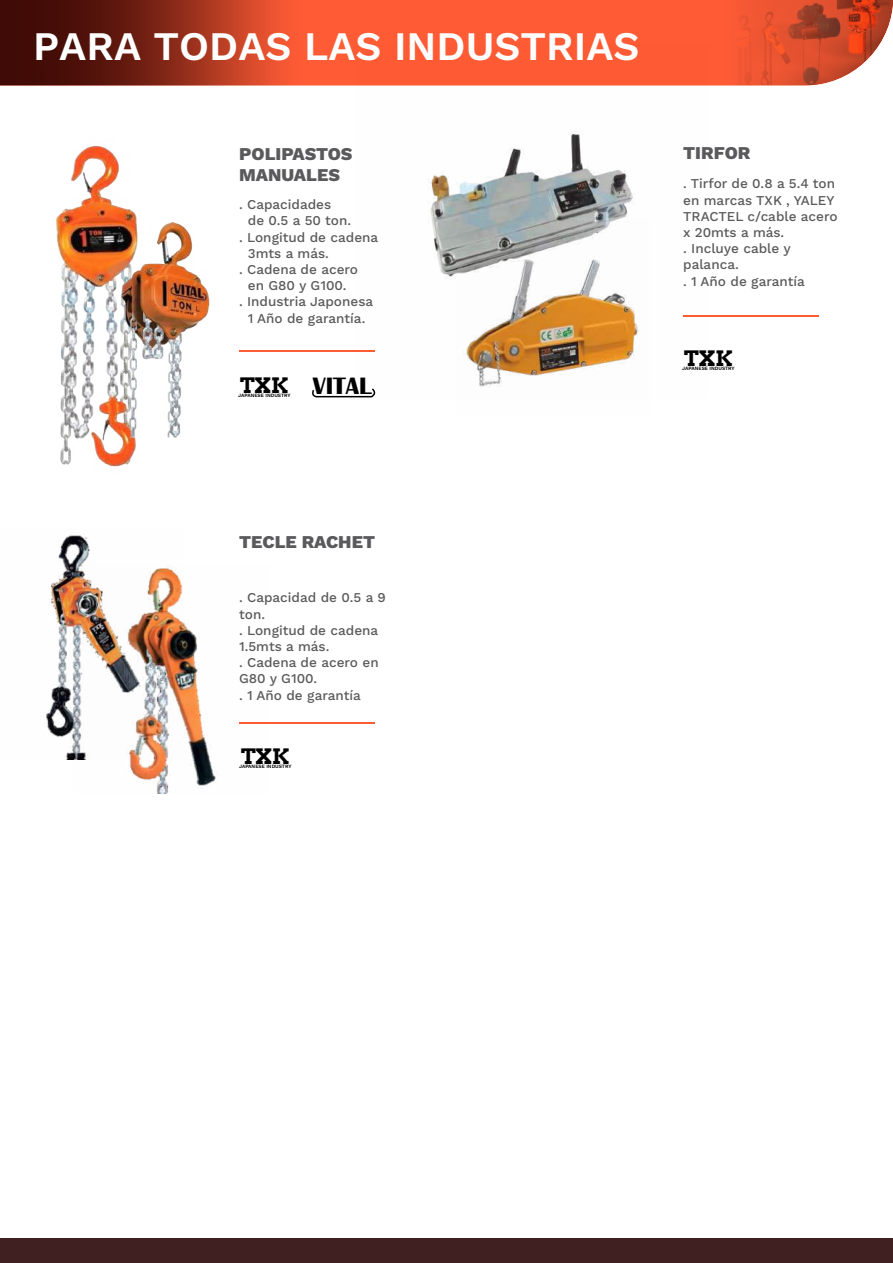
<style>
.page{position:relative;width:893px;height:1263px;background:#fff}
.page>*{position:absolute;margin:0;border:0;box-sizing:border-box;transform-origin:0 0}
.t1{font:600 40.5px "Work Sans";color:#fff}
.t2{font:700 24.45px "Britannic";color:#000}
.t3{font:700 21.3px "Arvo";color:#000}
.t4{font:800 18px/21.6px "Work Sans";color:#5a595b}
.t5{font:500 13.5px/16.2px "Work Sans";color:#5a595b}
.t6{font:600 4.95px "Work Sans";color:#000}
.s1{font-family:"Arvo";font-size:21.3px}
</style>
<div class="page">
<div style="left:0;top:1238px;width:893px;height:25px;background:#402020"></div>
<svg style="left:0;top:0;width:893px;height:86px;background:#c4482d"></svg>
<img style="left:56px;top:145px;width:114px;height:322px">
<img style="left:354px;top:43px;width:355px;height:309px">
<img style="left:456px;top:220px;width:194px;height:167px">
<img style="left:103px;top:222px;width:107px;height:215px">
<hr style="left:239px;top:350px;width:135px;height:1px;background:#ff5c36">
<hr style="left:239px;top:722px;width:135px;height:2px;background:#ff5c36">
<hr style="left:683px;top:315px;width:136px;height:2px;background:#ff5c36">
<img style="left:46px;top:534px;width:44px;height:225px">
<img style="left:74px;top:565px;width:142px;height:229px">
<svg style="left:312px;top:388px;width:64px;height:10px"></svg>
<h1 class="t1" style="left:33px;top:24px;width:608px">PARA TODAS LAS INDUSTRIAS</h1>
<h3 class="t4" style="left:239px;top:143px;width:115px">POLIPASTOS<br>MANUALES</h3>
<p class="t5" style="left:239px;top:197px;width:94px">. Capacidades</p>
<p class="t5" style="left:248px;top:214px;width:105px">de 0.5 a 50 ton.</p>
<p class="t5" style="left:239px;top:230px;width:141px">. Longitud de cadena</p>
<p class="t5" style="left:248px;top:246px;width:83px">3mts a más.</p>
<p class="t5" style="left:239px;top:262px;width:120px">. Cadena de acero</p>
<p class="t5" style="left:248px;top:278px;width:100px">en G80 y G100.</p>
<p class="t5" style="left:239px;top:295px;width:136px">. Industria Japonesa</p>
<p class="t5" style="left:248px;top:311px;width:119px">1 Año de garantía.</p>
<h2 class="t2" style="left:240px;top:371px;width:133px"><span class="s1">TXK</span> VITAL</h2>
<p class="t6" style="left:238px;top:392px;width:54px">JAPANESE INDUSTRY</p>
<h3 class="t4" style="left:683px;top:142px;width:69px">TIRFOR</h3>
<p class="t5" style="left:683px;top:177px;width:156px">. Tirfor de 0.8 a 5.4 ton en marcas TXK , YALEY<br>TRACTEL c/cable acero x 20mts a más.<br>. Incluye cable y palanca.<br>. 1 Año de garantía</p>
<h3 class="t3" style="left:684px;top:346px;width:50px">TXK</h3>
<p class="t6" style="left:682px;top:366px;width:54px">JAPANESE INDUSTRY</p>
<h3 class="t4" style="left:239px;top:531px;width:137px">TECLE RACHET</h3>
<p class="t5" style="left:239px;top:591px;width:148px">. Capacidad de 0.5 a 9 ton.<br>. Longitud de cadena<br>1.5mts a más.<br>. Cadena de acero en<br>G80 y G100.<br>. 1 Año de garantía</p>
<h3 class="t3" style="left:241px;top:744px;width:50px">TXK</h3>
<p class="t6" style="left:239px;top:764px;width:54px">JAPANESE INDUSTRY</p>
</div>
